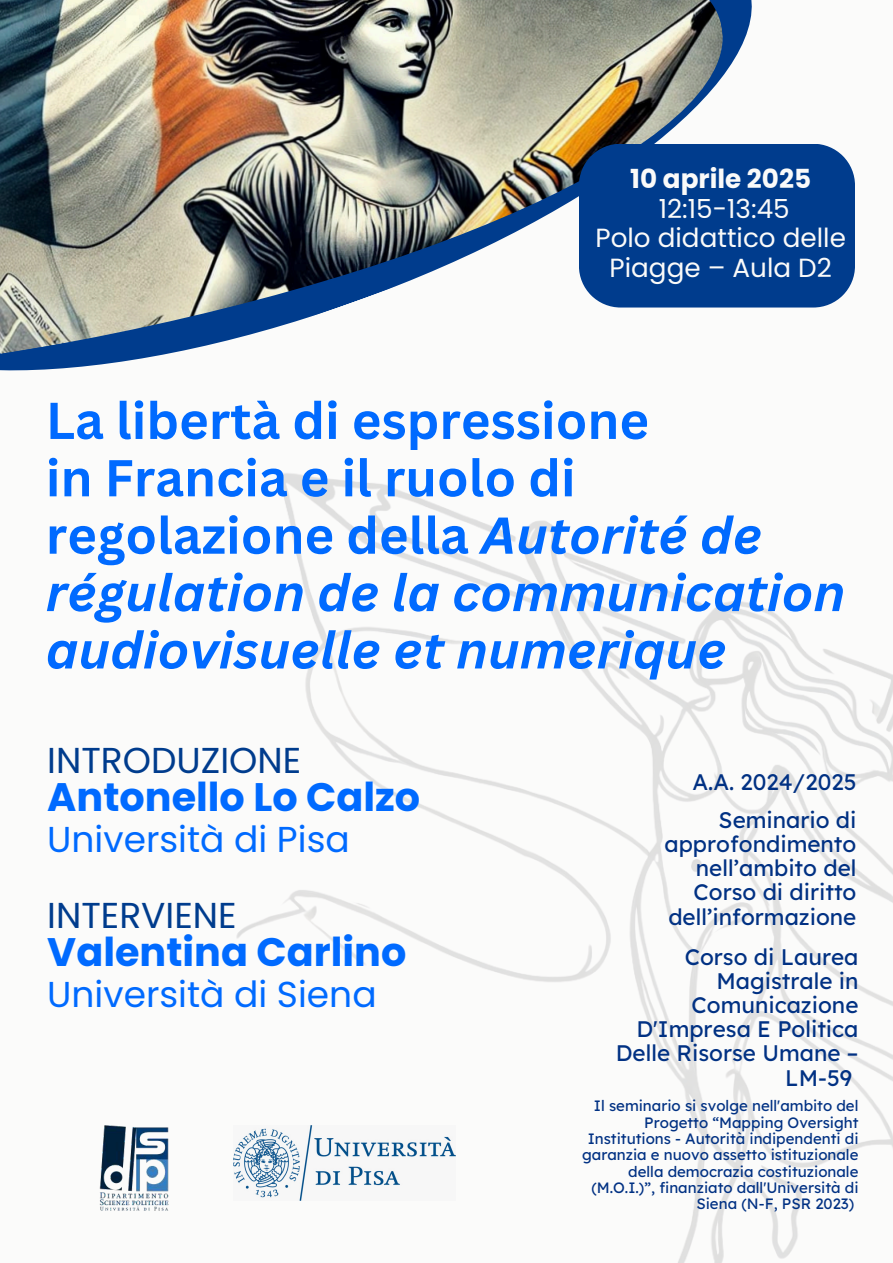
<style>
.page{position:relative;width:893px;height:1263px;background:#fafaf9}
.page>*{position:absolute;margin:0;border:0;box-sizing:border-box;transform-origin:0 0}
.t1{font:italic 700 50.62px/57.4px "Canva Sans";color:#006aff}
.t2{font:700 39.75px "Poppins";color:#006aff}
.t3{font:36px "Poppins";color:#006aff}
.t4{font:36px "Poppins";color:#003c8d}
.t5{font:26.25px/29.8px "Poppins";color:#fafaf9;text-align:center}
.t6{font:700 26.25px/29.8px "Poppins";color:#fafaf9;text-align:center}
.t7{font:22.5px/24.2px "Lexend Deca";color:#013183;text-align:right}
.t8{font:15px/16.4px "Lexend Deca";color:#013183;text-align:right}
.s1{font-weight:400}
.s2{font-style:normal}
</style>
<div class="page">
<img style="left:99px;top:1125px;width:70px;height:86px">
<img style="left:233px;top:1125px;width:223px;height:76px">
<svg style="left:0;top:0;width:779px;height:371px"></svg>
<img style="left:0;top:0;width:740px;height:354px">
<div style="left:579px;top:144px;width:275px;height:163px;background:#003c8d"></div>
<p class="t6" style="left:630px;top:164px;width:182px">10 aprile 2025<br><span class="s1">12:15-13:45</span></p>
<h1 class="t5" style="left:595px;top:223px;width:252px">Polo didattico delle<br>Piagge – Aula D2</h1>
<h4 class="t1" style="left:46px;top:391px;width:801px"><span class="s2">La libertà di espressione<br>in Francia e il ruolo di regolazione della</span> Autorité de régulation de la communication audiovisuelle et numerique</h4>
<p class="t4" style="left:47px;top:735px;width:255px">INTRODUZIONE</p>
<p class="t2" style="left:47px;top:769px;width:374px">Antonello Lo Calzo</p>
<p class="t3" style="left:47px;top:814px;width:304px">Università di Pisa</p>
<h5 class="t4" style="left:47px;top:890px;width:191px">INTERVIENE</h5>
<h6 class="t2" style="left:47px;top:925px;width:360px">Valentina Carlino</h6>
<h6 class="t3" style="left:47px;top:970px;width:331px">Università di Siena</h6>
<p class="t7" style="left:692px;top:769px;width:165px">A.A. 2024/2025</p>
<p class="t7" style="left:664px;top:807px;width:193px">Seminario di approfondimento nell’ambito del<br>Corso di diritto dell’informazione</p>
<h3 class="t7" style="left:616px;top:944px;width:244px">Corso di Laurea<br>Magistrale in<br>Comunicazione<br>D'Impresa E Politica<br>Delle Risorse Umane –<br>LM-59</h3>
<p class="t8" style="left:582px;top:1097px;width:278px">Il seminario si svolge nell'ambito del Progetto “Mapping Oversight Institutions - Autorità indipendenti di garanzia e nuovo assetto istituzionale della democrazia costituzionale (M.O.I.)”, finanziato dall'Università di Siena (N-F, PSR 2023)</p>
</div>
